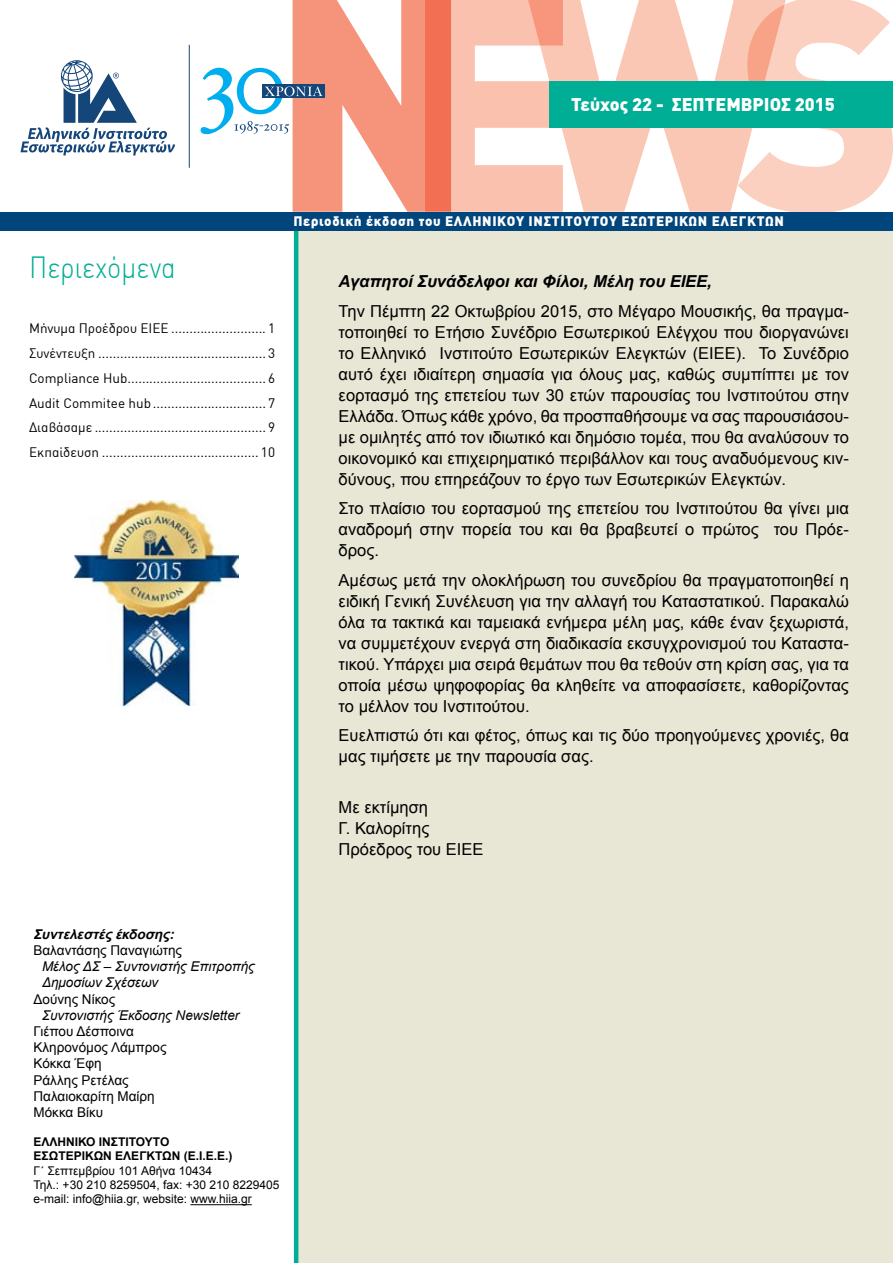
<style>
.page{position:relative;width:893px;height:1263px;background:#fff}
.page>*{position:absolute;margin:0;border:0;box-sizing:border-box;transform-origin:0 0}
.t1{font:300 30px "DIN Greek";color:#00ae95;scale:.9 1}
.t2{font:900 18px "DIN Greek";color:#fff}
.t3{font:16.5px/21px "Arial";color:#000;text-align:justify}
.t4{font:italic 700 16.5px "Arial";color:#000}
.t5{font:13.5px/24.8px "DIN Greek";color:#000;text-align:justify}
.t6{font:13.5px/16.2px "Arial";color:#000}
.t7{font:italic 13.5px/16.2px "Arial";color:#000}
.t8{font:900 13.5px "DIN Greek";letter-spacing:.05em;color:#fff}
.t9{font:italic 700 13.5px "Arial";color:#000}
.t10{font:12px/14.4px "Arial";color:#000}
.t11{font:700 12px/14.4px "Arial";color:#000}
</style>
<div class="page">
<svg style="left:563px;top:0;width:175px;height:212px;fill:#fbc7b5"></svg>
<svg style="left:738px;top:0;width:155px;height:212px"></svg>
<div style="left:0;top:225px;width:893px;height:1038px;background:#e8e6d5"></div>
<div style="left:0;top:230px;width:298px;height:1033px;background:#fff"></div>
<div style="left:0;top:212px;width:893px;height:18px;background:#00457c"></div>
<hr style="left:190px;top:1204px;width:62px;height:1px;background:#000">
<div style="left:550px;top:81px;width:343px;height:47px;background:#00ae95"></div>
<svg style="left:21px;top:60px;width:154px;height:95px"></svg>
<hr style="left:189px;top:45px;width:1px;height:123px;background:#15467a">
<svg style="left:201px;top:0;width:362px;height:212px"></svg>
<img style="left:75px;top:501px;width:163px;height:205px">
<p class="t2" style="left:571px;top:94px;width:265px">Τεύχος 22 - ΣΕΠΤΕΜΒΡΙΟΣ 2015</p>
<h1 class="t1" style="left:29px;top:250px;width:164px">Περιεχόμενα</h1>
<p class="t5" style="left:29px;top:316px;width:248px">Μήνυμα Προέδρου ΕΙΕΕ .......................... 1<br>Συνέντευξη .............................................. 3<br>Compliance Hub...................................... 6<br>Audit Commitee hub ............................... 7<br>Διαβάσαμε ............................................... 9<br>Εκπαίδευση ........................................... 10</p>
<p class="t8" style="left:293px;top:213px;width:492px">Περιοδική έκδοση του ΕΛΛΗΝΙΚΟΥ ΙΝΣΤΙΤΟΥΤΟΥ ΕΣΩΤΕΡΙΚΩΝ ΕΛΕΓΚΤΩΝ</p>
<p class="t4" style="left:339px;top:270px;width:375px">Αγαπητοί Συνάδελφοι και Φίλοι, Μέλη του ΕΙΕΕ,</p>
<p class="t3" style="left:339px;top:300px;width:512px">Την Πέμπτη 22 Οκτωβρίου 2015, στο Μέγαρο Μουσικής, θα πραγμα&shy;τοποιηθεί το Ετήσιο Συνέδριο Εσωτερικού Ελέγχου που διοργανώνει το Ελληνικό Ινστιτούτο Εσωτερικών Ελεγκτών (ΕΙΕΕ). Το Συνέδριο αυτό έχει ιδιαίτερη σημασία για όλους μας, καθώς συμπίπτει με τον εορτασμό της επετείου των 30 ετών παρουσίας του Ινστιτούτου στην Ελλάδα. Όπως κάθε χρόνο, θα προσπαθήσουμε να σας παρουσιάσου&shy;με ομιλητές από τον ιδιωτικό και δημόσιο τομέα, που θα αναλύσουν το οικονομικό και επιχειρηματικό περιβάλλον και τους αναδυόμενους κιν&shy;δύνους, που επηρεάζουν το έργο των Εσωτερικών Ελεγκτών.</p>
<p class="t3" style="left:339px;top:498px;width:512px">Στο πλαίσιο του εορτασμού της επετείου του Ινστιτούτου θα γίνει μια αναδρομή στην πορεία του και θα βραβευτεί ο πρώτος του Πρόε&shy;δρος.</p>
<p class="t3" style="left:339px;top:569px;width:512px">Αμέσως μετά την ολοκλήρωση του συνεδρίου θα πραγματοποιηθεί η ειδική Γενική Συνέλευση για την αλλαγή του Καταστατικού. Παρακαλώ όλα τα τακτικά και ταμειακά ενήμερα μέλη μας, κάθε έναν ξεχωριστά, να συμμετέχουν ενεργά στη διαδικασία εκσυγχρονισμού του Καταστα&shy;τικού. Υπάρχει μια σειρά θεμάτων που θα τεθούν στη κρίση σας, για τα οποία μέσω ψηφοφορίας θα κληθείτε να αποφασίσετε, καθορίζοντας το μέλλον του Ινστιτούτου.</p>
<p class="t3" style="left:339px;top:725px;width:512px">Ευελπιστώ ότι και φέτος, όπως και τις δύο προηγούμενες χρονιές, θα μας τιμήσετε με την παρουσία σας.</p>
<p class="t3" style="left:339px;top:796px;width:146px;text-align:left">Με εκτίμηση<br>Γ. Καλορίτης<br>Πρόεδρος του ΕΙΕΕ</p>
<p class="t9" style="left:34px;top:925px;width:146px">Συντελεστέςέκδοσης:</p>
<p class="t6" style="left:34px;top:942px;width:150px">Βαλαντάσης Παναγιώτης</p>
<p class="t7" style="left:42px;top:958px;width:214px">Μέλος ΔΣ – Συντονιστής Επιτροπής<br>Δημοσίων Σχέσεων</p>
<p class="t6" style="left:34px;top:991px;width:83px">Δούνης Νίκος</p>
<p class="t7" style="left:42px;top:1007px;width:199px">Συντονιστής Έκδοσης Newsletter</p>
<p class="t6" style="left:34px;top:1023px;width:135px">Γιέπου Δέσποινα<br>Κληρονόμος Λάμπρος<br>Κόκκα Έφη<br>Ράλλης Ρετέλας<br>Παλαιοκαρίτη Μαίρη<br>Μόκκα Βίκυ</p>
<p class="t11" style="left:34px;top:1135px;width:201px">ΕΛΛΗΝΙΚΟ ΙΝΣΤΙΤΟΥΤΟ<br>ΕΣΩΤΕΡΙΚΩΝ ΕΛΕΓΚΤΩΝ (Ε.Ι.Ε.Ε.)</p>
<p class="t10" style="left:34px;top:1163px;width:247px">Γ΄ Σεπτεμβρίου 101 Αθήνα 10434<br>Τηλ.: +30 210 8259504, fax: +30 210 8229405 e-mail: info@hiia.gr, website: www.hiia.gr</p>
</div>
